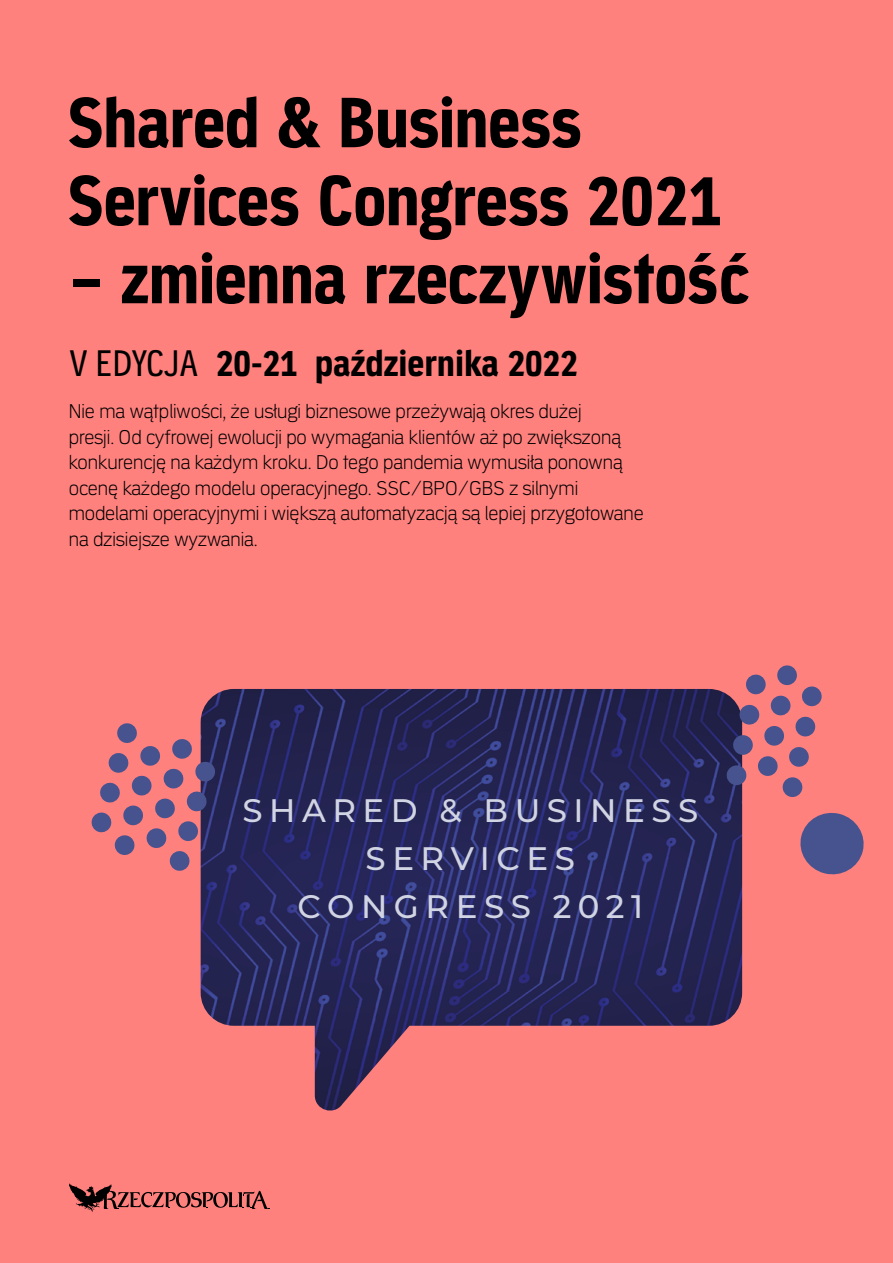
<style>
.page{position:relative;width:893px;height:1263px;background:#ff817e}
.page>*{position:absolute;margin:0;border:0;box-sizing:border-box;transform-origin:0 0}
.t1{font:700 75px/78px "Erepublic Sans Condensed";letter-spacing:-.005em;color:#000}
.t2{font:700 39px "Erepublic Sans Condensed";color:#000}
.t3{font:500 32.55px/48.2px "Montserrat";letter-spacing:.2em;color:#d1d4e3;text-align:center}
.t4{font:300 21px/25.5px "Erepublic Sans";color:#000}
.s1{font-weight:400}
</style>
<div class="page">
<img style="left:201px;top:689px;width:541px;height:422px">
<svg style="left:91px;top:722px;width:125px;height:150px"></svg>
<svg style="left:726px;top:665px;width:96px;height:133px"></svg>
<svg style="left:800px;top:812px;width:64px;height:63px"></svg>
<svg style="left:69px;top:1183px;width:200px;height:29px"></svg>
<h1 class="t1" style="left:69px;top:86px;width:655px">Shared &amp; Business<br>Services Congress 2021</h1>
<h1 class="t1" style="left:69px;top:242px;width:682px">– zmienna rzeczywistość</h1>
<h2 class="t2" style="left:69px;top:341px;width:511px"><span class="s1">V EDYCJA</span> 20-21 października 2022</h2>
<p class="t4" style="left:69px;top:398px;width:577px">Nie ma wątpliwości, że usługi biznesowe przeżywają okres dużej<br>presji. Od cyfrowej ewolucji po wymagania klientów aż po zwiększoną konkurencję na każdym kroku. Do tego pandemia wymusiła ponowną ocenę każdego modelu operacyjnego. SSC/BPO/GBS z silnymi modelami operacyjnymi i większą automatyzacją są lepiej przygotowane na dzisiejsze wyzwania.</p>
<h3 class="t3" style="left:242px;top:785px;width:457px">SHARED &amp; BUSINESS<br>SERVICES<br>CONGRESS 2021</h3>
</div>
